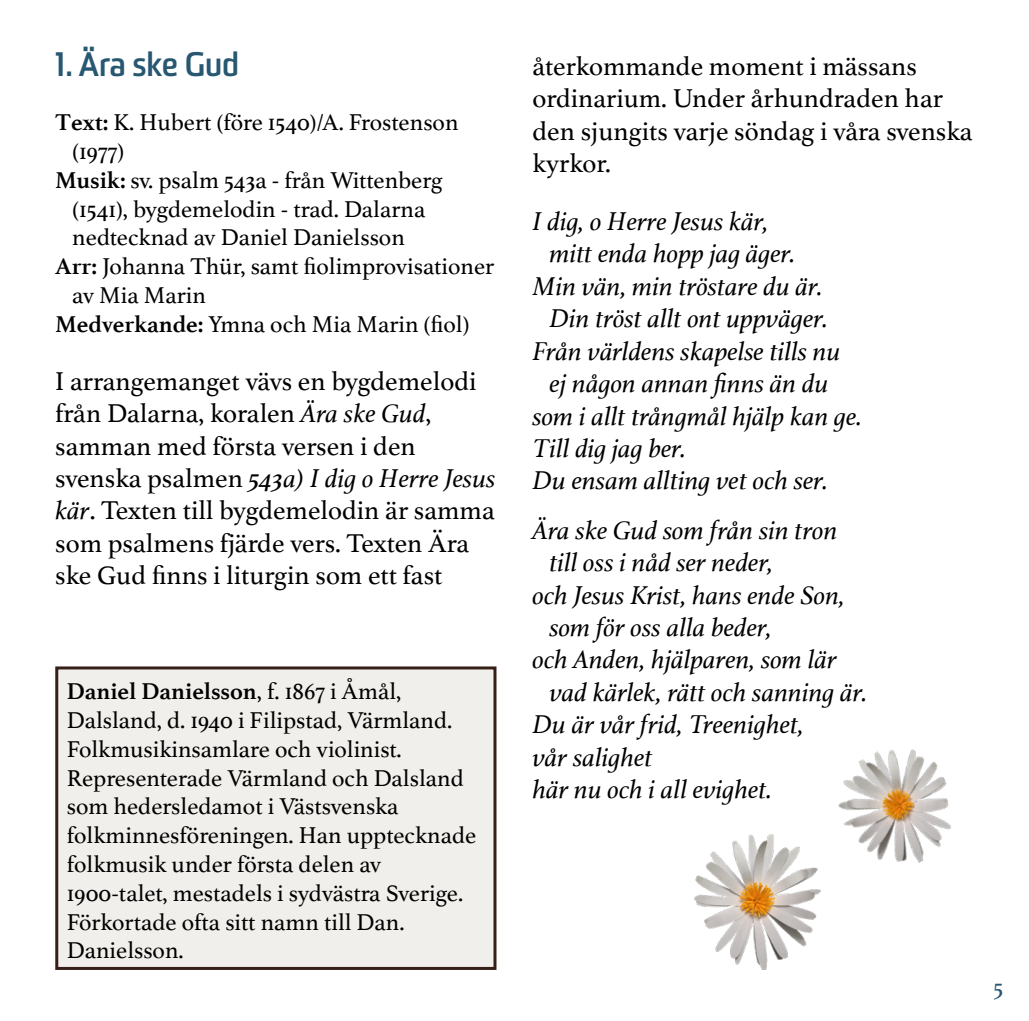
<style>
.page{position:relative;width:1029px;height:1021px;background:#fff}
.page>*{position:absolute;margin:0;border:0;box-sizing:border-box;transform-origin:0 0}
.Rubrik_2{font:700 33px "Sommet";color:#275771}
.Låttext{font:italic 27px/32.4px "Athelas";color:#000}
.Brödtext{font:27px/32.4px "Athelas";color:#000}
.Låttext_-_ny_vers_fö{font:italic 27px/32.4px "Athelas";color:#000}
.Upphovsruta{font:24px/28.8px "Athelas";color:#000}
.Text_och_musik{font:24px/28.8px "Athelas";color:#000}
.Text_och_musik_-_sis{font:24px "Athelas";color:#000}
.t1{font:24px "Athelas";color:#275771}
.s1{font-weight:700}
.s2{font-style:italic}
</style>
<div class="page">
<div style="left:57px;top:668px;width:438px;height:300px;background:#f1efeb"></div>
<div style="left:55px;top:666px;width:441px;height:303px;border:3px solid #361f18"></div>
<img style="left:838px;top:749px;width:113px;height:114px">
<img style="left:694px;top:834px;width:127px;height:135px">
<p class="Rubrik_2" style="left:55px;top:44px;width:185px">1. Ära ske Gud</p>
<p class="Text_och_musik" style="left:72px;top:107px;width:388px;text-indent:-17px"><span class="s1">Text:</span> K. Hubert (före 1540)/A. Frostenson (1977)</p>
<p class="Text_och_musik" style="left:72px;top:165px;width:372px;text-indent:-17px"><span class="s1">Musik:</span> sv. psalm 543a - från Wittenberg (1541), bygdemelodin - trad. Dalarna nedtecknad av Daniel Danielsson</p>
<p class="Text_och_musik" style="left:72px;top:251px;width:424px;text-indent:-17px"><span class="s1">Arr:</span> Johanna Thür, samt fiolimprovisationer av Mia Marin</p>
<p class="Text_och_musik_-_sis" style="left:55px;top:305px;width:416px"><span class="s1">Medverkande:</span> Ymna och Mia Marin (fiol)</p>
<p class="Brödtext" style="left:55px;top:364px;width:442px">I arrangemanget vävs en bygdemelodi från Dalarna, koralen <span class="s2">Ära ske Gud</span>, samman med första versen i den svenska psalmen <span class="s2">543a) I dig o Herre Jesus kär</span>. Texten till bygdemelodin är samma som psalmens fjärde vers. Texten Ära ske Gud finns i liturgin som ett fast</p>
<p class="Upphovsruta" style="left:67px;top:676px;width:411px"><span class="s1">Daniel Danielsson</span>, f. 1867 i Åmål, Dalsland, d. 1940 i Filipstad, Värmland.<br>Folkmusikinsamlare och violinist.<br>Representerade Värmland och Dalsland som hedersledamot i Västsvenska folkminnesföreningen. Han upptecknade folkmusik under första delen av 1900-talet, mestadels i sydvästra Sverige.<br>Förkortade ofta sitt namn till Dan.<br>Danielsson.</p>
<p class="Brödtext" style="left:532px;top:49px;width:442px">återkommande moment i mässans ordinarium. Under århundraden har den sjungits varje söndag i våra svenska kyrkor.</p>
<p class="Låttext" style="left:549px;top:204px;width:247px;text-indent:-17px">I dig, o Herre Jesus kär, mitt enda hopp jag äger.</p>
<p class="Låttext" style="left:532px;top:269px;width:297px;text-align:right">Min vän, min tröstare du är.<br>Din tröst allt ont uppväger.</p>
<p class="Låttext" style="left:532px;top:334px;width:310px;text-align:center">Från världens skapelse tills nu ej någon annan finns än du</p>
<p class="Låttext" style="left:532px;top:399px;width:331px">som i allt trångmål hjälp kan ge.</p>
<p class="Låttext" style="left:532px;top:431px;width:155px">Till dig jag ber.</p>
<p class="Låttext" style="left:532px;top:463px;width:297px">Du ensam allting vet och ser.</p>
<p class="Låttext_-_ny_vers_fö" style="left:549px;top:513px;width:290px;text-indent:-17px">Ära ske Gud som från sin tron till oss i nåd ser neder,</p>
<p class="Låttext" style="left:549px;top:578px;width:297px;text-indent:-17px">och Jesus Krist, hans ende Son, som för oss alla beder,</p>
<p class="Låttext" style="left:549px;top:642px;width:319px;text-indent:-17px">och Anden, hjälparen, som lär vad kärlek, rätt och sanning är.</p>
<p class="Låttext" style="left:532px;top:707px;width:273px">Du är vår frid, Treenighet,</p>
<p class="Låttext" style="left:532px;top:740px;width:122px">vår salighet</p>
<p class="Låttext" style="left:532px;top:772px;width:241px">här nu och i all evighet.</p>
<p class="t1" style="left:994px;top:968px;width:11px">5</p>
</div>
